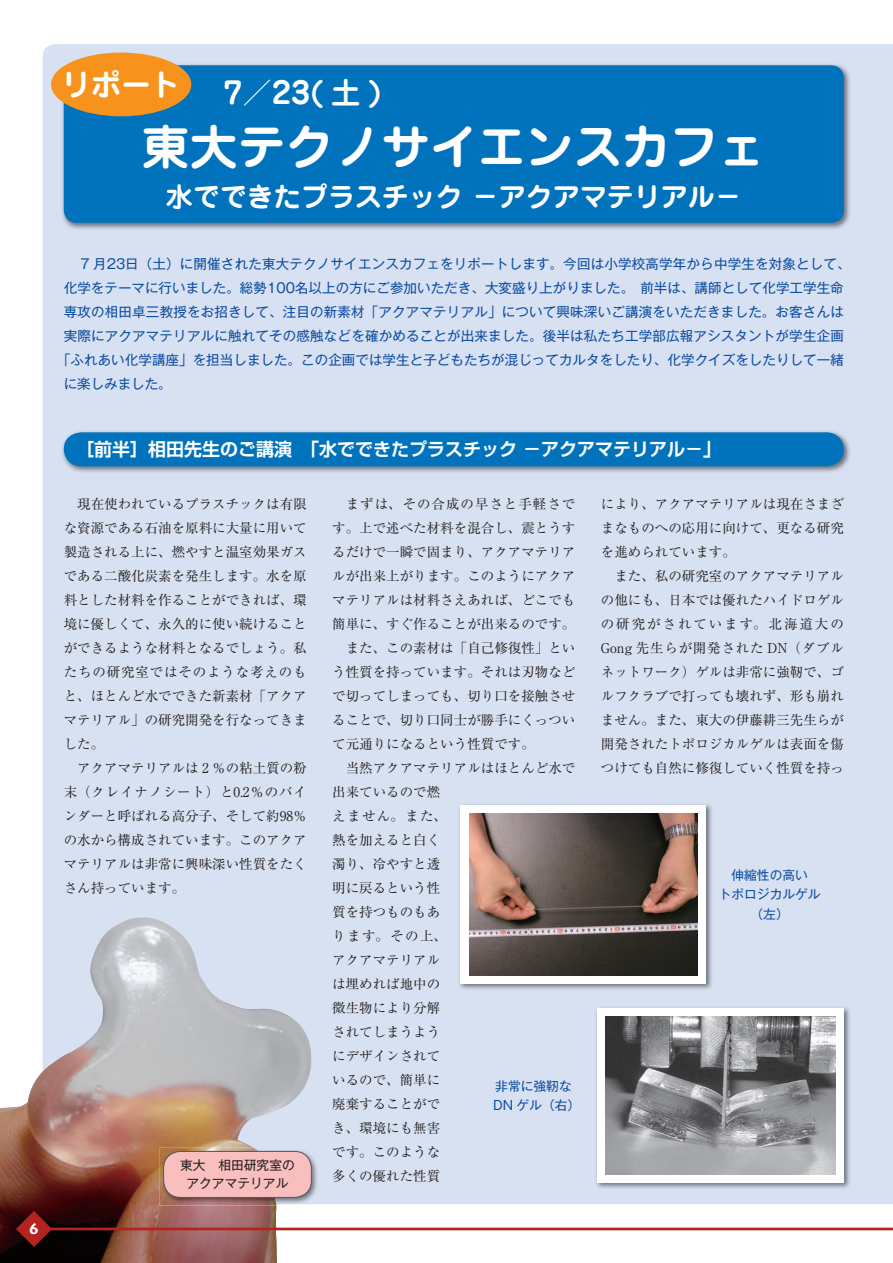
<style>
.page{position:relative;width:893px;height:1263px;background:#fff}
.page>*{position:absolute;margin:0;border:0;box-sizing:border-box;transform-origin:0 0}
.t1{font:48px "Jun 501 Pro Bold 90 msp RKSJ H";color:#fff}
.t2{font:30px "Jun 501 Pro Bold 90 msp RKSJ H";color:#fff}
.t3{font:27px "Jun 501 Pro Bold 90 msp RKSJ H";color:#fff}
.t4{font:18px "Shin Go Pr 5 De Bold 90 msp RKSJ H";color:#fff}
.t5{font:700 15px "Lithos Pro";color:#fff}
.t6{font:13.5px/24px "Ryumin Pr 5 Regular 90 msp RKSJ H";color:#231f20;text-align:justify}
.t7{font:13.5px "Gothic MB101 Pr 5 Regular 90 msp RKSJ H";letter-spacing:.015em;color:#0d4da1}
.t8{font:13.5px "Ryumin Pr 5 Regular 90 msp RKSJ H";letter-spacing:.07em;color:#231f20}
.t9{font:12.75px/19.5px "Gothic MB101 Pr 5 Regular 90 msp RKSJ H";color:#0d4da1;text-align:center}
.t10{font:12.75px/18px "Gothic MB101 Pr 5 Regular 90 msp RKSJ H";color:#231f20;text-align:center}
</style>
<div class="page">
<div style="left:43px;top:44px;width:850px;height:1160px;background:#d8e1f2"></div>
<img style="left:0;top:917px;width:315px;height:346px">
<svg style="left:16px;top:1211px;width:36px;height:36px"></svg>
<hr style="left:34px;top:1227px;width:859px;height:3px;background:#b52321">
<img style="left:60px;top:62px;width:792px;height:169px">
<div style="left:64px;top:65px;width:780px;height:158px;background:#0073bc;border-radius:13px"></div>
<div style="left:51px;top:53px;width:140px;height:63px;background:#f7931d;border-radius:50%"></div>
<img style="left:60px;top:429px;width:792px;height:45px">
<div style="left:64px;top:432px;width:780px;height:34px;background:#0073bc"></div>
<img style="left:594px;top:1005px;width:258px;height:185px">
<div style="left:597px;top:1008px;width:247px;height:175px;background:#fff"></div>
<img style="left:457px;top:801px;width:257px;height:190px">
<div style="left:461px;top:805px;width:245px;height:179px;background:#fff"></div>
<img style="left:606px;top:1017px;width:229px;height:157px">
<img style="left:469px;top:814px;width:228px;height:161px">
<img style="left:277px;top:1204px;width:38px;height:1px">
<img style="left:160px;top:1147px;width:117px;height:58px">
<div style="left:164px;top:1151px;width:147px;height:46px;background:#f9bebe;border-radius:17px"></div>
<div style="left:163px;top:1151px;width:149px;height:47px;border:1px solid #57585a;border-radius:17px"></div>
<p class="t5" style="left:28px;top:1220px;width:13px">6</p>
<h2 class="t2" style="left:61px;top:73px;width:121px">リポート</h2>
<h2 class="t2" style="left:223px;top:82px;width:160px">7／23( 土 )</h2>
<h1 class="t1" style="left:142px;top:129px;width:625px">東大テクノサイエンスカフェ</h1>
<h3 class="t3" style="left:166px;top:186px;width:577px">水でできたプラスチック －アクアマテリアル－</h3>
<p class="t7" style="left:81px;top:259px;width:771px">7 月23日（土）に開催された東大テクノサイエンスカフェをリポートします。今回は小学校高学年から中学生を対象として、</p>
<p class="t7" style="left:64px;top:283px;width:781px">化学をテーマに行いました。総勢100名以上の方にご参加いただき、大変盛り上がりました。 前半は、講師として化学工学生命</p>
<p class="t7" style="left:64px;top:307px;width:782px">専攻の相田卓三教授をお招きして、注目の新素材「アクアマテリアル」について興味深いご講演をいただきました。お客さんは</p>
<p class="t7" style="left:64px;top:331px;width:782px">実際にアクアマテリアルに触れてその感触などを確かめることが出来ました。後半は私たち工学部広報アシスタントが学生企画</p>
<p class="t7" style="left:57px;top:355px;width:788px">「ふれあい化学講座」を担当しました。この企画では学生と子どもたちが混じってカルタをしたり、化学クイズをしたりして一緒</p>
<p class="t7" style="left:64px;top:379px;width:109px">に楽しみました。</p>
<h3 class="t4" style="left:76px;top:443px;width:646px">［前半］相田先生のご講演　「水でできたプラスチック －アクアマテリアル－」</h3>
<p class="t6" style="left:64px;top:494px;width:244px;text-indent:14px">現在使われているプラスチックは有限な資源である石油を原料に大量に用いて製造される上に、燃やすと温室効果ガスである二酸化炭素を発生します。水を原料とした材料を作ることができれば、環境に優しくて、永久的に使い続けることができるような材料となるでしょう。私たちの研究室ではそのような考えのもと、ほとんど水でできた新素材「アクアマテリアル」の研究開発を行なってきました。</p>
<p class="t6" style="left:64px;top:758px;width:245px;text-indent:14px">アクアマテリアルは 2 ％の粘土質の粉末（クレイナノシート）と0.2％のバインダーと呼ばれる高分子、そして約98％の水から構成されています。このアクアマテリアルは非常に興味深い性質をたくさん持っています。</p>
<p class="t10" style="left:180px;top:1158px;width:116px">東大　相田研究室のアクアマテリアル</p>
<p class="t8" style="left:346px;top:499px;width:231px">まずは、その合成の早さと手軽さで</p>
<p class="t6" style="left:332px;top:518px;width:244px">す。上で述べた材料を混合し、震とうす</p>
<p class="t6" style="left:332px;top:542px;width:244px">るだけで一瞬で固まり、アクアマテリア</p>
<p class="t6" style="left:332px;top:566px;width:244px">ルが出来上がります。このようにアクア</p>
<p class="t6" style="left:332px;top:590px;width:244px">マテリアルは材料さえあれば、どこでも</p>
<p class="t6" style="left:332px;top:614px;width:244px">簡単に、すぐ作ることが出来るのです。</p>
<p class="t6" style="left:346px;top:638px;width:231px">また、この素材は「自己修復性」とい</p>
<p class="t6" style="left:332px;top:662px;width:244px">う性質を持っています。それは刃物など</p>
<p class="t6" style="left:332px;top:686px;width:244px">で切ってしまっても、切り口を接触させ</p>
<p class="t6" style="left:332px;top:710px;width:244px">ることで、切り口同士が勝手にくっつい</p>
<p class="t6" style="left:332px;top:734px;width:204px">て元通りになるという性質です。</p>
<p class="t6" style="left:346px;top:758px;width:231px">当然アクアマテリアルはほとんど水で</p>
<p class="t6" style="left:332px;top:782px;width:116px;text-align:left">出来ているので燃えません。また、熱を加えると白く濁り、冷やすと透明に戻るという性質を持つものもあります。その上、アクアマテリアルは埋めれば地中の微生物により分解されてしまうようにデザインされているので、簡単に廃棄することができ、環境にも無害です。このような多くの優れた性質</p>
<p class="t9" style="left:493px;top:1078px;width:89px;text-align:left">非常に強靭な<br>DN ゲル（右）</p>
<p class="t6" style="left:601px;top:494px;width:244px">により、アクアマテリアルは現在さまざまなものへの応用に向けて、更なる研究を進められています。</p>
<p class="t6" style="left:601px;top:566px;width:245px;text-indent:14px">また、私の研究室のアクアマテリアルの他にも、日本では優れたハイドロゲルの研究がされています。北海道大のGong 先生らが開発された DN（ダブルネットワーク）ゲルは非常に強靭で、ゴルフクラブで打っても壊れず、形も崩れません。また、東大の伊藤耕三先生らが開発されたトポロジカルゲルは表面を傷つけても自然に修復していく性質を持っ</p>
<p class="t9" style="left:719px;top:867px;width:103px">伸縮性の高い<br>トポロジカルゲル（左）</p>
</div>
